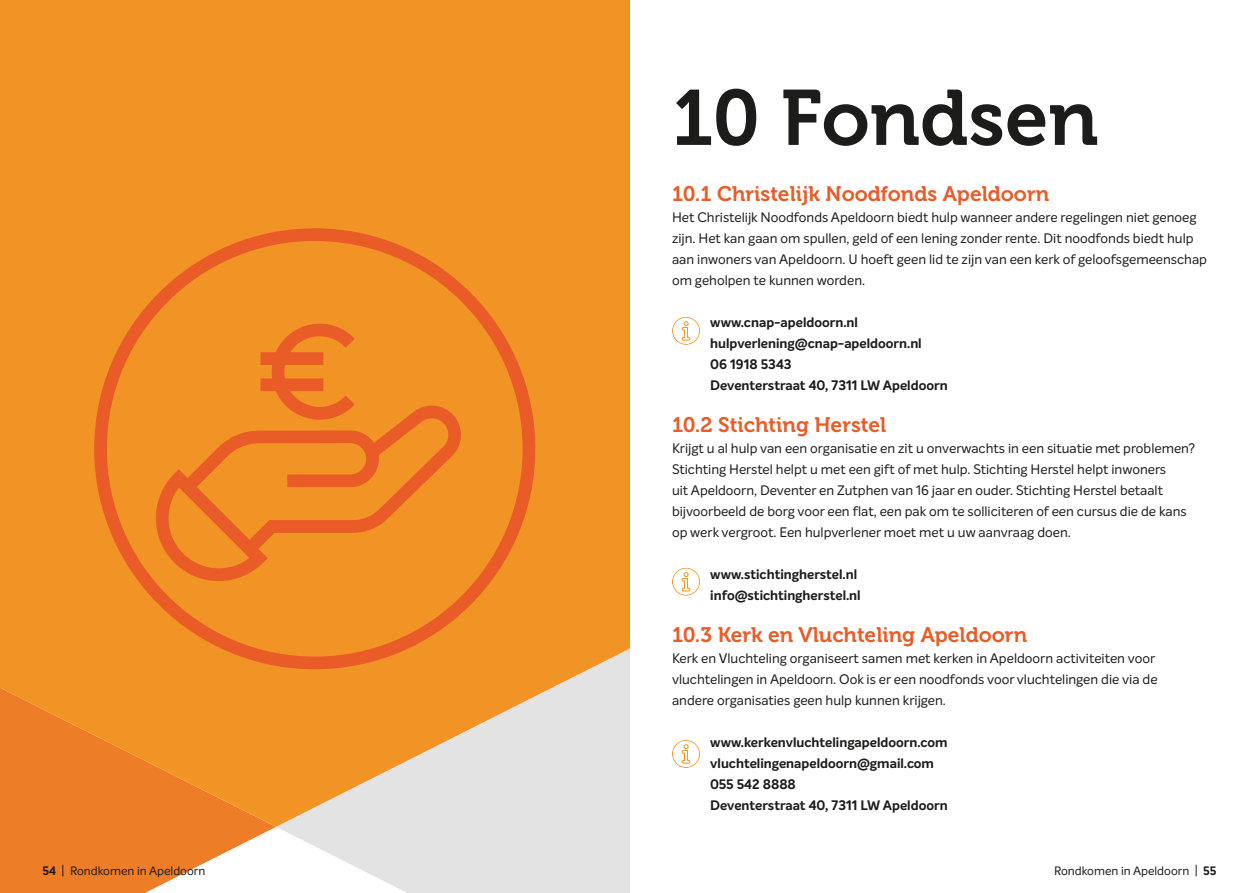
<style>
.page{position:relative;width:1259px;height:893px;background:#fff}
.page>*{position:absolute;margin:0;border:0;box-sizing:border-box;transform-origin:0 0}
.t1{font:77.85px "Museo 700";color:#1c1c1b}
.t2{font:21px "Museo 700";color:#e95c28}
.t3{font:13.5px/21px "Intelo";color:#1c1c1b}
.t4{font:700 13.5px/21px "Intelo";color:#1c1c1b}
.t5{font:12px "Intelo";color:#1c1c1b}
.s1{font-weight:700}
</style>
<div class="page">
<svg style="left:277px;top:827px;width:352px;height:66px;fill:#e4e3e4"></svg>
<svg style="left:0;top:827px;width:276px;height:66px;fill:#ee7d28"></svg>
<svg style="left:0;top:0;width:629px;height:827px;background:#f09532"></svg>
<div style="left:94px;top:228px;width:441px;height:441px;border:13px solid #e95c28;border-radius:50%"></div>
<svg style="left:170px;top:391px;width:305px;height:176px;background:#f08826"></svg>
<svg style="left:157px;top:460px;width:120px;height:138px;background:#ef8326"></svg>
<svg style="left:265px;top:317px;width:103px;height:109px;background:#ef8626"></svg>
<div style="left:260px;top:352px;width:63px;height:13px;background:#e95c28"></div>
<div style="left:260px;top:378px;width:63px;height:13px;background:#e95c28"></div>
<div style="left:672px;top:317px;width:28px;height:28px;border:1px solid #f29326;border-radius:50%"></div>
<svg style="left:681px;top:321px;width:9px;height:20px"></svg>
<div style="left:672px;top:568px;width:28px;height:28px;border:1px solid #f29326;border-radius:50%"></div>
<svg style="left:681px;top:572px;width:9px;height:20px"></svg>
<div style="left:672px;top:740px;width:28px;height:28px;border:1px solid #f29326;border-radius:50%"></div>
<svg style="left:681px;top:744px;width:9px;height:20px"></svg>
<p class="t5" style="left:43px;top:863px;width:164px"><span class="s1">54</span> | Rondkomen in Apeldoorn</p>
<h1 class="t1" style="left:672px;top:75px;width:428px">10 Fondsen</h1>
<h2 class="t2" style="left:672px;top:182px;width:379px">10.1 Christelijk Noodfonds Apeldoorn</h2>
<p class="t3" style="left:672px;top:207px;width:536px">Het Christelijk Noodfonds Apeldoorn biedt hulp wanneer andere regelingen niet genoeg zijn. Het kan gaan om spullen, geld of een lening zonder rente. Dit noodfonds biedt hulp aan inwoners van Apeldoorn. U hoeft geen lid te zijn van een kerk of geloofsgemeenschap om geholpen te kunnen worden.</p>
<p class="t4" style="left:710px;top:312px;width:239px">www.cnap-apeldoorn.nl hulpverlening@cnap-apeldoorn.nl<br>06 1918 5343<br>Deventerstraat 40, 7311 LW Apeldoorn</p>
<h2 class="t2" style="left:672px;top:413px;width:216px">10.2 Stichting Herstel</h2>
<p class="t3" style="left:672px;top:438px;width:524px">Krijgt u al hulp van een organisatie en zit u onverwachts in een situatie met problemen?<br>Stichting Herstel helpt u met een gift of met hulp. Stichting Herstel helpt inwoners<br>uit Apeldoorn, Deventer en Zutphen van 16 jaar en ouder. Stichting Herstel betaalt bijvoorbeeld de borg voor een flat, een pak om te solliciteren of een cursus die de kans op werk vergroot. Een hulpverlener moet met u uw aanvraag doen.</p>
<p class="t4" style="left:710px;top:564px;width:152px">www.stichtingherstel.nl info@stichtingherstel.nl</p>
<h2 class="t2" style="left:672px;top:623px;width:357px">10.3 Kerk en Vluchteling Apeldoorn</h2>
<p class="t3" style="left:672px;top:648px;width:487px">Kerk en Vluchteling organiseert samen met kerken in Apeldoorn activiteiten voor vluchtelingen in Apeldoorn. Ook is er een noodfonds voor vluchtelingen die via de andere organisaties geen hulp kunnen krijgen.</p>
<p class="t4" style="left:710px;top:732px;width:239px">www.kerkenvluchtelingapeldoorn.com vluchtelingenapeldoorn@gmail.com<br>055 542 8888<br>Deventerstraat 40, 7311 LW Apeldoorn</p>
<p class="t5" style="left:1054px;top:863px;width:164px">Rondkomen in Apeldoorn | <span class="s1">55</span></p>
</div>
